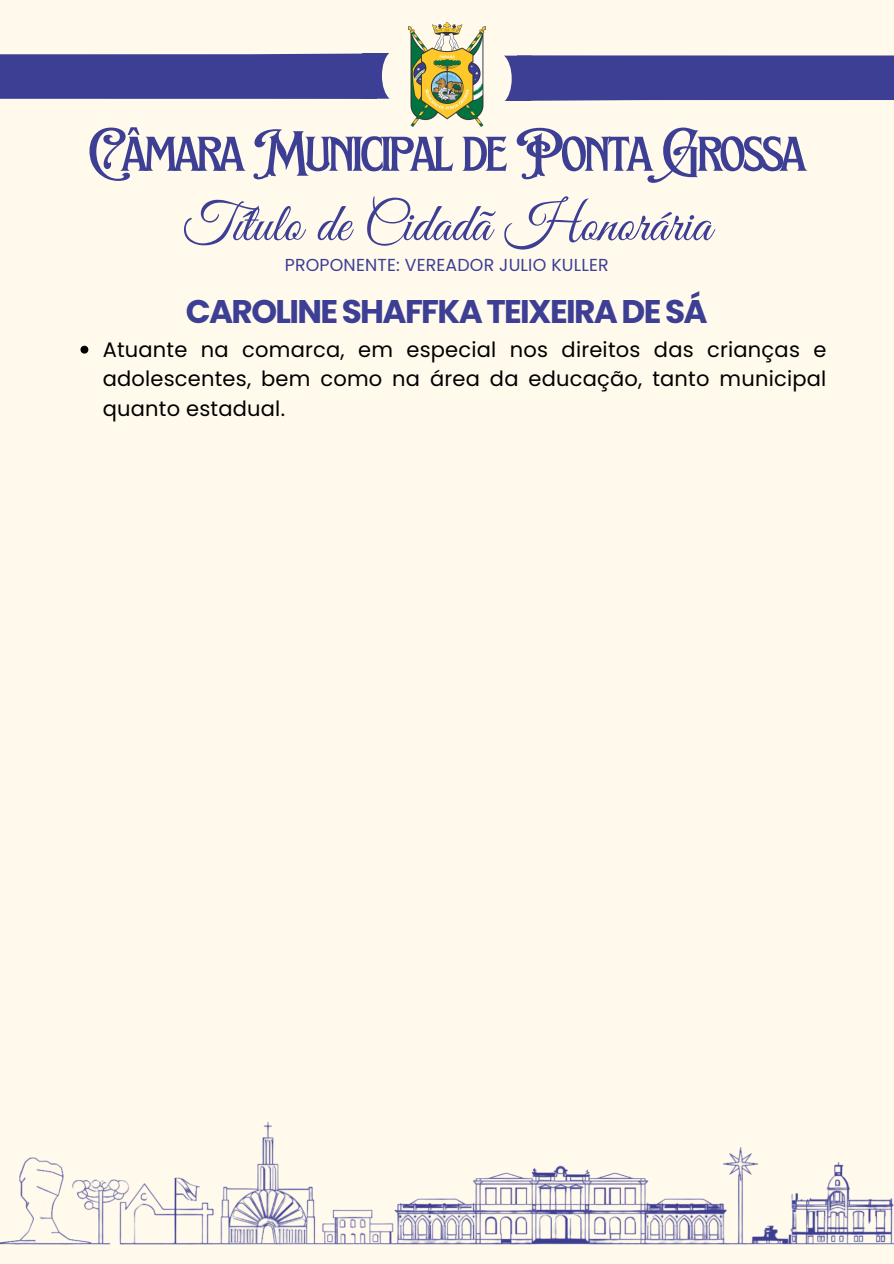
<style>
.page{position:relative;width:894px;height:1264px;background:#fff}
.page>*{position:absolute;margin:0;border:0;box-sizing:border-box;transform-origin:0 0}
.t1{font:59.7px "EFCO Brookshire";letter-spacing:-.06em;color:#3d3f94}
.t2{font:54.6px "Great Vibes";color:#3d3f94}
.t3{font:700 32.7px "Poppins";letter-spacing:-.05em;color:#3d3f94}
.t4{font:21px/29.2px "Poppins";letter-spacing:.01em;color:#000;text-align:justify}
.t5{font:17.4px "Poppins";letter-spacing:.01em;color:#3d3f94}
</style>
<div class="page">
<div style="left:0;top:0;width:893px;height:1263px;background:#fffaec"></div>
<img style="left:0;top:1122px;width:893px;height:123px">
<img style="left:408px;top:23px;width:77px;height:103px">
<svg style="left:0;top:53px;width:389px;height:46px"></svg>
<div style="left:504px;top:55px;width:389px;height:46px;background:#3d3f94"></div>
<svg style="left:80px;top:346px;width:8px;height:7px"></svg>
<p class="t1" style="left:87px;top:116px;width:719px">Câmara Municipal de PontaGrossa</p>
<p class="t2" style="left:182px;top:194px;width:530px">Título de Cidadã Honorária</p>
<p class="t5" style="left:285px;top:252px;width:325px">PROPONENTE: VEREADOR JULIO KULLER</p>
<h1 class="t3" style="left:186px;top:288px;width:523px">CAROLINE SHAFFKA TEIXEIRA DE SÁ</h1>
<h1 class="t4" style="left:103px;top:335px;width:725px">Atuante na comarca, em especial nos direitos das crianças e adolescentes, bem como na área da educação, tanto municipal quanto estadual.</h1>
</div>
